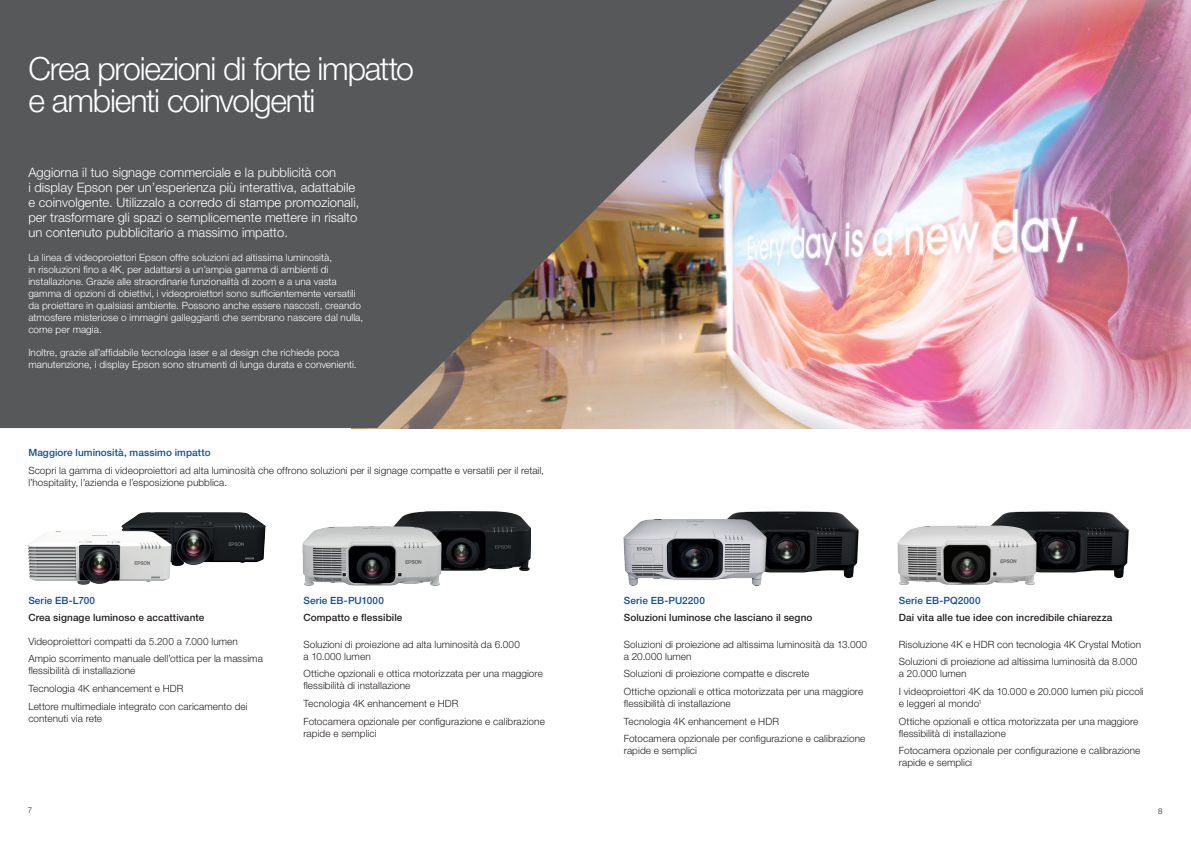
<style>
.page{position:relative;width:1191px;height:842px;background:#fff}
.page>*{position:absolute;margin:0;border:0;box-sizing:border-box;transform-origin:0 0}
.Page_title{font:300 32px/32px "Helvetica Neue LT Pro";letter-spacing:-.04em;color:#fff}
.intro_copy{font:300 13px/15px "Helvetica Neue LT Pro";color:#fff}
.List__enlarged_for_translations{font:300 10px/12px "Helvetica Neue LT Pro";letter-spacing:.005em;color:#231f20}
.Body__enlarged_for_translations{font:300 10px/12px "Helvetica Neue LT Pro";letter-spacing:.005em;color:#fff}
.Body__enlarged_for_translations-2{font:300 10px/12px "Helvetica Neue LT Pro";letter-spacing:.005em;color:#231f20}
.Body__enlarged_for_translations-3{font:500 10px "Helvetica Neue LT Pro";letter-spacing:.01em;color:#231f20}
.Subheads__enlarged_for_translations{font:500 10px "Helvetica Neue LT Pro";letter-spacing:.01em;color:#0d4da1}
.Body__enlarged_for_translations-4{font:300 8px "Helvetica Neue LT Pro";color:#231f20}
</style>
<div class="page">
<img style="left:814px;top:0;width:377px;height:428px">
<img style="left:0;top:0;width:814px;height:428px">
<img style="left:459px;top:511px;width:72px;height:60px">
<img style="left:782px;top:511px;width:77px;height:68px">
<img style="left:194px;top:512px;width:72px;height:53px">
<img style="left:27px;top:512px;width:167px;height:73px">
<img style="left:623px;top:511px;width:159px;height:75px">
<img style="left:302px;top:511px;width:157px;height:75px">
<img style="left:1054px;top:511px;width:75px;height:68px">
<img style="left:897px;top:511px;width:157px;height:74px">
<p class="Page_title" style="left:28px;top:51px;width:387px">Crea proiezioni di forte impatto e ambienti coinvolgenti</p>
<p class="intro_copy" style="left:28px;top:165px;width:332px">Aggiorna il tuo signage commerciale e la pubblicità con<br>i display Epson per un’esperienza più interattiva, adattabile e coinvolgente. Utilizzalo a corredo di stampe promozionali, per trasformare gli spazi o semplicemente mettere in risalto un contenuto pubblicitario a massimo impatto.</p>
<p class="Body__enlarged_for_translations" style="left:28px;top:251px;width:336px">La linea di videoproiettori Epson offre soluzioni ad altissima luminosità,<br>in risoluzioni fino a 4K, per adattarsi a un’ampia gamma di ambienti di installazione. Grazie alle straordinarie funzionalità di zoom e a una vasta gamma di opzioni di obiettivi, i videoproiettori sono sufficientemente versatili da proiettare in qualsiasi ambiente. Possono anche essere nascosti, creando atmosfere misteriose o immagini galleggianti che sembrano nascere dal nulla, come per magia.</p>
<p class="Body__enlarged_for_translations" style="left:28px;top:346px;width:330px">Inoltre, grazie all’affidabile tecnologia laser e al design che richiede poca manutenzione, i display Epson sono strumenti di lunga durata e convenienti.</p>
<p class="Subheads__enlarged_for_translations" style="left:28px;top:447px;width:184px">Maggiore luminosità, massimo impatto</p>
<p class="Body__enlarged_for_translations-2" style="left:28px;top:464px;width:517px">Scopri la gamma di videoproiettori ad alta luminosità che offrono soluzioni per il signage compatte e versatili per il retail, l’hospitality, l’azienda e l’esposizione pubblica.</p>
<p class="Subheads__enlarged_for_translations" style="left:28px;top:594px;width:68px">Serie EB-L700</p>
<p class="Body__enlarged_for_translations-3" style="left:28px;top:612px;width:177px">Crea signage luminoso e accattivante</p>
<p class="Body__enlarged_for_translations-2" style="left:28px;top:635px;width:211px">Videoproiettori compatti da 5.200 a 7.000 lumen</p>
<p class="Body__enlarged_for_translations-2" style="left:28px;top:653px;width:236px">Ampio scorrimento manuale dell’ottica per la massima flessibilità di installazione</p>
<p class="List__enlarged_for_translations" style="left:28px;top:682px;width:157px">Tecnologia 4K enhancement e HDR</p>
<p class="List__enlarged_for_translations" style="left:28px;top:700px;width:221px">Lettore multimediale integrato con caricamento dei contenuti via rete</p>
<p class="Subheads__enlarged_for_translations" style="left:303px;top:594px;width:82px">Serie EB-PU1000</p>
<p class="Body__enlarged_for_translations-3" style="left:303px;top:612px;width:100px">Compatto e flessibile</p>
<p class="List__enlarged_for_translations" style="left:303px;top:638px;width:218px">Soluzioni di proiezione ad alta luminosità da 6.000 a 10.000 lumen</p>
<p class="List__enlarged_for_translations" style="left:303px;top:667px;width:241px">Ottiche opzionali e ottica motorizzata per una maggiore flessibilità di installazione</p>
<p class="List__enlarged_for_translations" style="left:303px;top:697px;width:157px">Tecnologia 4K enhancement e HDR</p>
<p class="List__enlarged_for_translations" style="left:303px;top:715px;width:243px">Fotocamera opzionale per configurazione e calibrazione rapide e semplici</p>
<p class="Subheads__enlarged_for_translations" style="left:624px;top:594px;width:83px">Serie EB-PU2200</p>
<p class="Body__enlarged_for_translations-3" style="left:624px;top:612px;width:190px">Soluzioni luminose che lasciano il segno</p>
<p class="List__enlarged_for_translations" style="left:624px;top:638px;width:245px">Soluzioni di proiezione ad altissima luminosità da 13.000 a 20.000 lumen</p>
<p class="List__enlarged_for_translations" style="left:624px;top:667px;width:187px">Soluzioni di proiezione compatte e discrete</p>
<p class="List__enlarged_for_translations" style="left:624px;top:685px;width:241px">Ottiche opzionali e ottica motorizzata per una maggiore flessibilità di installazione</p>
<p class="List__enlarged_for_translations" style="left:624px;top:715px;width:157px">Tecnologia 4K enhancement e HDR</p>
<p class="List__enlarged_for_translations" style="left:624px;top:732px;width:243px">Fotocamera opzionale per configurazione e calibrazione rapide e semplici</p>
<p class="Subheads__enlarged_for_translations" style="left:899px;top:594px;width:83px">Serie EB-PQ2000</p>
<p class="Body__enlarged_for_translations-3" style="left:899px;top:612px;width:215px">Dai vita alle tue idee con incredibile chiarezza</p>
<p class="List__enlarged_for_translations" style="left:899px;top:638px;width:244px">Risoluzione 4K e HDR con tecnologia 4K Crystal Motion</p>
<p class="List__enlarged_for_translations" style="left:899px;top:655px;width:240px">Soluzioni di proiezione ad altissima luminosità da 8.000 a 20.000 lumen</p>
<p class="List__enlarged_for_translations" style="left:899px;top:685px;width:246px">I videoproiettori 4K da 10.000 e 20.000 lumen più piccoli e leggeri al mondo<sup>1</sup></p>
<p class="List__enlarged_for_translations" style="left:899px;top:715px;width:241px">Ottiche opzionali e ottica motorizzata per una maggiore flessibilità di installazione</p>
<p class="List__enlarged_for_translations" style="left:899px;top:744px;width:243px">Fotocamera opzionale per configurazione e calibrazione rapide e semplici</p>
<p class="Body__enlarged_for_translations-4" style="left:28px;top:806px;width:6px">7</p>
<p class="Body__enlarged_for_translations-4" style="left:1158px;top:806px;width:6px">8</p>
</div>
